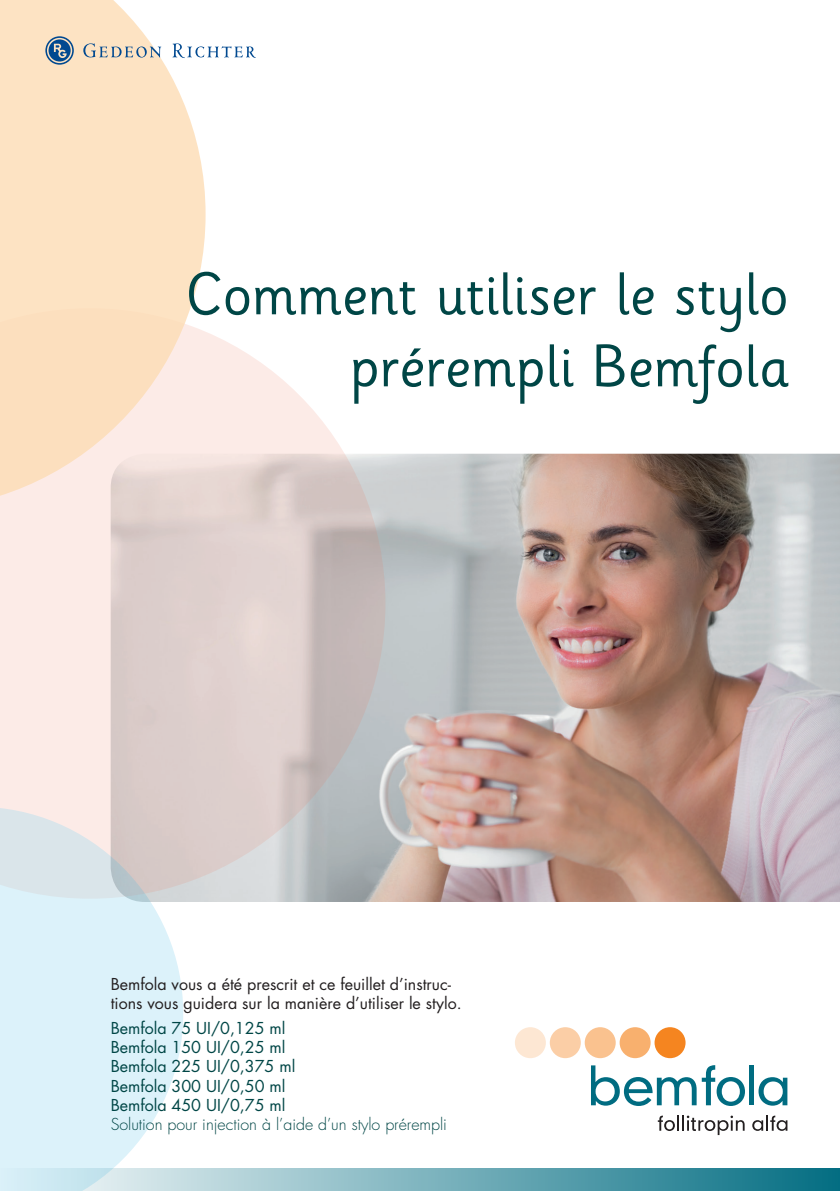
<style>
.page{position:relative;width:840px;height:1191px;background:#fff}
.page>*{position:absolute;margin:0;border:0;box-sizing:border-box;transform-origin:0 0}
.t1{font:60px/72px "Sassoon Infant";color:#004646;text-align:right}
.t2{font:16px/19.2px "Futura Std";color:#004646}
.t3{font:16px/19.2px "Futura Std";color:#231f20}
.t4{font:300 16px "Futura Std";color:#004646}
</style>
<div class="page">
<img style="left:183px;top:454px;width:656px;height:448px">
<svg style="left:183px;top:1168px;width:656px;height:23px;background:#65a5b2"></svg>
<svg style="left:591px;top:1065px;width:153px;height:41px"></svg>
<div style="left:748px;top:1065px;width:5px;height:40px;background:#006c81"></div>
<svg style="left:758px;top:1077px;width:29px;height:28px"></svg>
<svg style="left:657px;top:1115px;width:87px;height:20px"></svg>
<svg style="left:752px;top:1115px;width:35px;height:15px"></svg>
<div style="left:514px;top:1027px;width:31px;height:31px;background:#fde7d3;border-radius:50%"></div>
<div style="left:549px;top:1027px;width:31px;height:31px;background:#fbcea6;border-radius:50%"></div>
<div style="left:584px;top:1027px;width:31px;height:31px;background:#fac28f;border-radius:50%"></div>
<div style="left:619px;top:1027px;width:31px;height:31px;background:#f8b06e;border-radius:50%"></div>
<div style="left:654px;top:1027px;width:31px;height:31px;background:#f58520;border-radius:50%"></div>
<svg style="left:0;top:332px;width:385px;height:566px;background:#e1d5d3"></svg>
<svg style="left:0;top:806px;width:183px;height:385px;background:#ddecf2"></svg>
<svg style="left:0;top:0;width:205px;height:510px;background:#fbe4ca"></svg>
<svg style="left:45px;top:36px;width:29px;height:29px"></svg>
<svg style="left:172px;top:43px;width:84px;height:15px"></svg>
<svg style="left:83px;top:43px;width:78px;height:15px"></svg>
<h1 class="t1" style="left:185px;top:259px;width:605px">Comment utiliser le stylo prérempli Bemfola</h1>
<p class="t3" style="left:111px;top:974px;width:352px">Bemfola vous a été prescrit et ce feuillet d’instruc&shy;tions vous guidera sur la manière d’utiliser le stylo.</p>
<p class="t2" style="left:111px;top:1018px;width:186px">Bemfola 75 UI/0,125 ml<br>Bemfola 150 UI/0,25 ml<br>Bemfola 225 UI/0,375 ml<br>Bemfola 300 UI/0,50 ml<br>Bemfola 450 UI/0,75 ml</p>
<p class="t4" style="left:111px;top:1114px;width:338px">Solution pour injection à l’aide d’un stylo prérempli</p>
</div>
